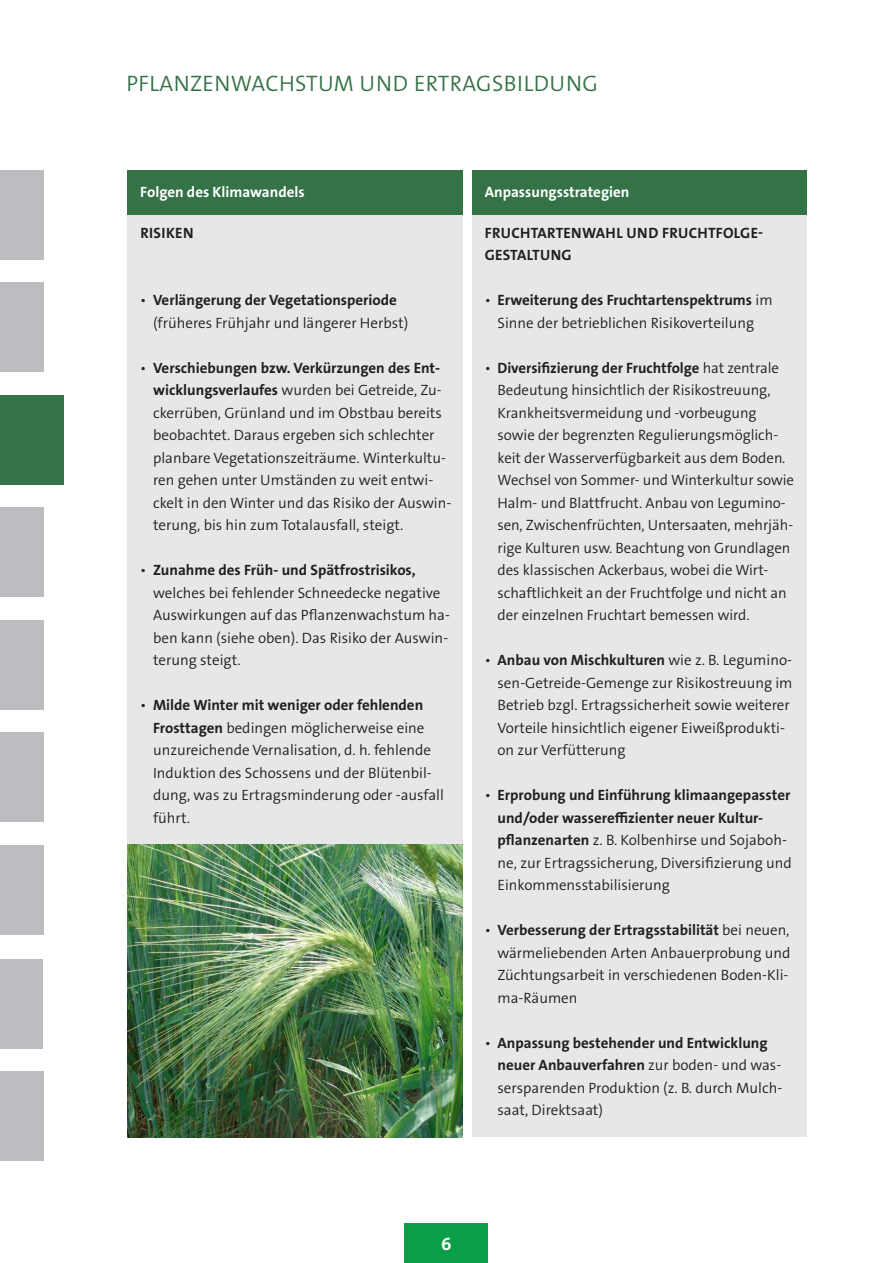
<style>
.page{position:relative;width:893px;height:1263px;background:#fff}
.page>*{position:absolute;margin:0;border:0;box-sizing:border-box;transform-origin:0 0}
.t1{font:300 22.5px "The Sans LP";letter-spacing:.02em;color:#357246}
.t2{font:700 18px "The Sans LP";color:#fff}
.t3{font:300 15px/22.5px "The Sans LP";color:#231f20}
.t4{font:700 15px/22.5px "The Sans LP";letter-spacing:.02em;color:#231f20}
.t5{font:700 15px "The Sans LP";color:#fff}
.s1{font-weight:700}
</style>
<div class="page">
<div style="left:405px;top:1223px;width:83px;height:40px;background:#0a9f46"></div>
<div style="left:0;top:1071px;width:44px;height:89px;background:#bcbdc0"></div>
<div style="left:0;top:959px;width:42px;height:89px;background:#bcbdc0"></div>
<div style="left:0;top:733px;width:44px;height:89px;background:#bcbdc0"></div>
<div style="left:0;top:845px;width:44px;height:89px;background:#bcbdc0"></div>
<div style="left:0;top:620px;width:44px;height:89px;background:#bcbdc0"></div>
<div style="left:0;top:508px;width:44px;height:89px;background:#bcbdc0"></div>
<div style="left:0;top:283px;width:44px;height:89px;background:#bcbdc0"></div>
<div style="left:0;top:170px;width:44px;height:89px;background:#bcbdc0"></div>
<div style="left:0;top:395px;width:64px;height:89px;background:#357246"></div>
<div style="left:128px;top:177px;width:679px;height:960px;background:#e6e7e9"></div>
<div style="left:128px;top:170px;width:679px;height:45px;background:#357246"></div>
<img style="left:128px;top:845px;width:335px;height:292px">
<div style="left:463px;top:156px;width:9px;height:988px;background:#fff"></div>
<h1 class="t1" style="left:126px;top:69px;width:121px">Pflanze nwachs</h1>
<h1 class="t1" style="left:306px;top:69px;width:293px">tum und Ertragsbildung</h1>
<p class="t5" style="left:140px;top:182px;width:166px">Folgen des Klimawandels</p>
<p class="t4" style="left:140px;top:221px;width:55px">Risiken</p>
<p class="t3" style="left:153px;top:289px;width:257px;text-indent:-13px">• <span class="s1">Verlängerung der Vegetationsperiode </span>(früheres Frühjahr und längerer Herbst)</p>
<p class="t3" style="left:153px;top:356px;width:300px;text-indent:-13px">• <span class="s1">Verschiebungen bzw. Verkürzungen des Ent&shy;wicklungsverlaufes</span> wurden bei Getreide, Zu&shy;ckerrüben, Grünland und im Obstbau bereits beobachtet. Daraus ergeben sich schlechter planbare Vegetationszeiträume. Winterkultu&shy;ren gehen unter U mständen zu weit entwi&shy;ckelt in den Winter und das Risiko der Auswin&shy;terung, bis hin zum Totalausfall, steigt.</p>
<p class="t3" style="left:153px;top:559px;width:298px;text-indent:-13px">• <span class="s1">Zunahme des Früh- und Spätfrostrisikos, </span>welches bei fehlender Schneedecke negative Auswirkungen auf das Pflanzenwachstum ha&shy;ben kann (siehe oben). Das Risiko der Auswin&shy;terung steigt.</p>
<p class="t3" style="left:153px;top:694px;width:292px;text-indent:-13px">• <span class="s1">Milde Winter mit weniger oder fehlenden Frosttagen</span> bedingen möglicherweise eine unzureichende Vernalisation, d. h. fehlende<br>I nduktion des Schossens und der Blütenbil&shy;dung, was zu Ertragsminderung oder -ausfall führt.</p>
<p class="t5" style="left:485px;top:182px;width:146px">Anpassungsstrategien</p>
<p class="t4" style="left:485px;top:221px;width:280px">Fruchtartenwahl und Fruchtfolge&shy;gestaltung</p>
<p class="t3" style="left:485px;top:289px;width:289px;text-align:center">• <span class="s1">Erweiterung des Fruchtartenspektrums</span> im<br>Sinne der betrieblichen Risikoverteilung</p>
<p class="t3" style="left:497px;top:356px;width:298px;text-indent:-13px">• <span class="s1">Diversifizierung der Fruchtfolge</span> hat zentrale Bedeutung hinsichtlich der Risikostreuung, Krankheitsvermeidung und -vorbeugung sowie der begrenzten Regulierungsmöglich&shy;keit der Wasserverfügbarkeit aus dem Boden.<br>Wechsel von Sommer- und Winterkultur sowie Halm- und Blattfrucht. Anbau von Legumino&shy;sen, Zwischenfrüchten, U ntersaaten, mehrjäh&shy;rige Kulturen usw. Beachtung von Grundlagen des klassischen Ackerbaus, wobei die Wirt&shy;schaftlichkeit an der Fruchtfolge und nicht an der einzelnen Fruchtart bemessen wird.</p>
<p class="t3" style="left:497px;top:649px;width:297px;text-indent:-13px">• <span class="s1">Anbau von Mischkulturen</span> wie z. B. Legumino&shy;sen-Getreide-Gemenge zur Risikostreuung im Betrieb bzgl. Ertragssicherheit sowie weiterer Vorteile hinsichtlich eigener Eiweißprodukti&shy;on zur Verfütterung</p>
<p class="t3" style="left:497px;top:784px;width:296px;text-indent:-13px">• <span class="s1">Erprobung und Einführung klimaangepasster und/oder wassereffizienter neuer Kultur&shy;pflanzenarten</span> z. B. Kolbenhirse und Sojaboh&shy;ne, zur Ertragssicherung, Diversifizierung und Einkommensstabilisierung</p>
<p class="t3" style="left:497px;top:919px;width:294px;text-indent:-13px">• <span class="s1">Verbesserung der Ertragsstabilität</span> bei neuen, wärmeliebenden Arten Anbauerprobung und Züchtungsarbeit in verschiedenen Boden-Kli&shy;ma-Räumen</p>
<p class="t3" style="left:497px;top:1031px;width:286px;text-indent:-13px">• <span class="s1">Anpassung bestehender und Entwicklung neuer Anbauverfahren</span> zur boden- und was&shy;sersparenden Produktion (z. B. durch Mulch&shy;saat, Direktsaat)</p>
<p class="t2" style="left:441px;top:1232px;width:12px">6</p>
</div>
